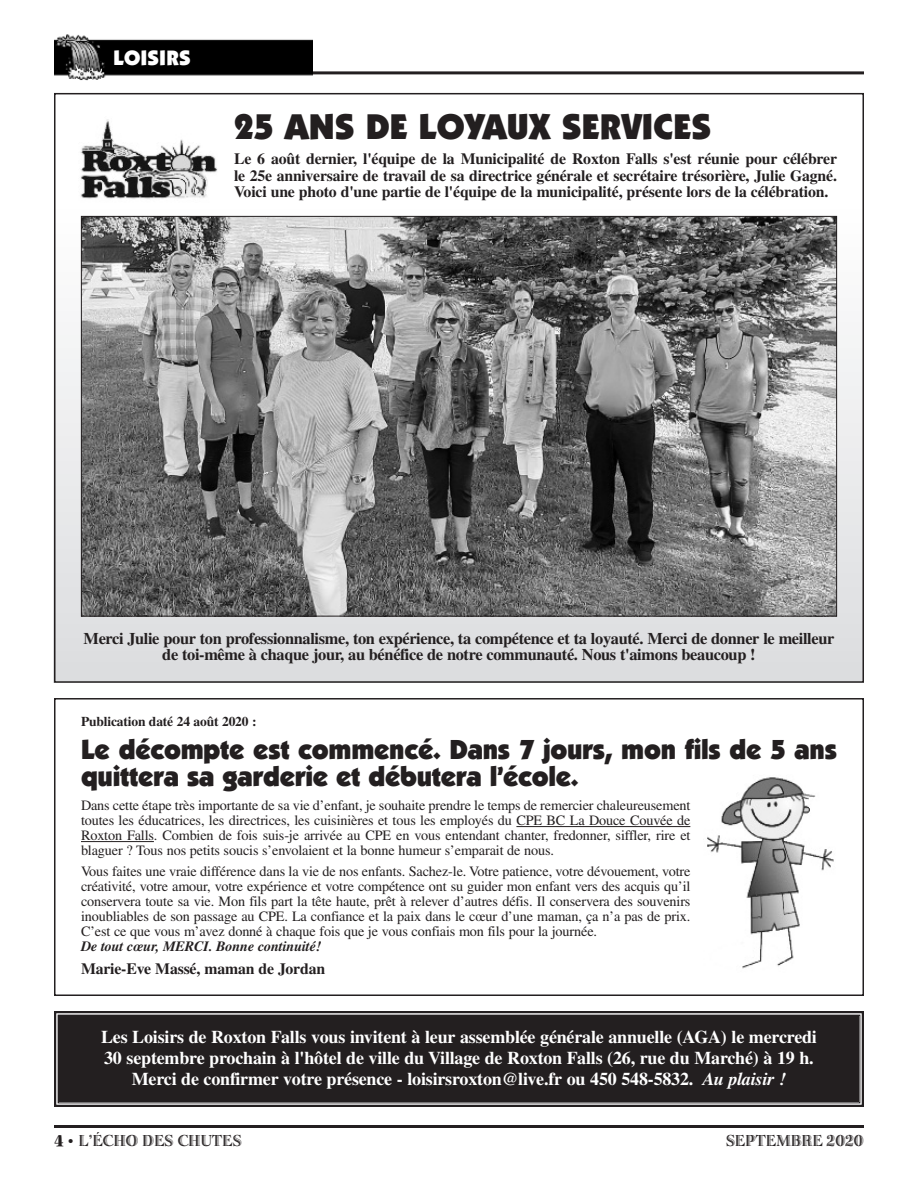
<style>
.page{position:relative;width:918px;height:1188px;background:#fff}
.page>*{position:absolute;margin:0;border:0;box-sizing:border-box;transform-origin:0 0}
.t1{font:900 36px "Itc Kabel";color:#231f20}
.t2{font:900 27.75px/27px "Itc Kabel";letter-spacing:-.01em;color:#231f20}
.t3{font:900 21px "Itc Kabel";letter-spacing:.005em;color:#fff}
.t4{font:700 18px/21px "Times";letter-spacing:-.01em;color:#fff;text-align:center}
.t5{font:16.5px "Bertie Plain";color:#231f20}
.t6{font:700 16.35px/16.5px "Times";letter-spacing:-.02em;color:#231f20;text-align:center}
.t7{font:700 15.75px/16.5px "Times";letter-spacing:-.01em;color:#231f20;text-align:justify}
.t8{font:14.25px/15px "Times";letter-spacing:-.01em;color:#231f20;text-align:justify}
.t9{font:italic 700 14.25px "Times";letter-spacing:-.01em;color:#231f20}
.t10{font:700 13.5px "Times";letter-spacing:-.01em;color:#231f20}
.s1{font-style:italic}
.s2{font-family:"Spumoni LP";font-size:21px}
.s3{font-family:"Times";font-size:15px}
</style>
<div class="page">
<hr style="left:54px;top:1125px;width:810px;height:3px;background:#231f20">
<img style="left:57px;top:215px;width:804px;height:465px">
<div style="left:54px;top:698px;width:810px;height:298px;border:2px solid #231f20"></div>
<img style="left:83px;top:218px;width:752px;height:397px">
<hr style="left:54px;top:71px;width:810px;height:3px;background:#231f20">
<img style="left:54px;top:34px;width:258px;height:46px">
<hr style="left:516px;top:826px;width:174px;height:1px;background:#231f20">
<hr style="left:81px;top:841px;width:73px;height:1px;background:#231f20">
<img style="left:80px;top:119px;width:138px;height:80px">
<img style="left:707px;top:777px;width:127px;height:192px">
<div style="left:58px;top:1016px;width:802px;height:86px;background:#231f20"></div>
<div style="left:54px;top:1011px;width:810px;height:96px;border:2px solid #231f20"></div>
<div style="left:58px;top:1015px;width:802px;height:88px;border:1px solid #231f20"></div>
<h3 class="t3" style="left:113px;top:50px;width:79px">LOISIRS</h3>
<h1 class="t1" style="left:234px;top:113px;width:479px">25 ANS DE LOYAUX SERVICES</h1>
<p class="t7" style="left:234px;top:152px;width:604px">Le 6 août dernier, l'équipe de la Municipalité de Roxton Falls s'est réunie pour célébrer le 25e anniversaire de travail de sa directrice générale et secrétaire trésorière, Julie Gagné.<br>Voici une photo d'une partie de l'équipe de la municipalité, présente lors de la célébration.</p>
<p class="t6" style="left:84px;top:632px;width:752px">Merci Julie pour ton professionnalisme, ton expérience, ta compétence et ta loyauté. Merci de donner le meilleur de toi-même à chaque jour, au bénéfice de notre communauté. Nous t'aimons beaucoup !</p>
<p class="t10" style="left:81px;top:717px;width:177px">Publication daté 24 août 2020 :</p>
<h2 class="t2" style="left:81px;top:739px;width:758px">Le décompte est commencé. Dans 7 jours, mon fils de 5 ans quittera sa garderie et débutera l’école.</h2>
<p class="t8" style="left:81px;top:799px;width:611px">Dans cette étape très importante de sa vie d’enfant, je souhaite prendre le temps de remercier chaleureusement toutes les éducatrices, les directrices, les cuisinières et tous les employés du CPE BC La Douce Couvée de Roxton Falls. Combien de fois suis-je arrivée au CPE en vous entendant chanter, fredonner, siffler, rire et blaguer ? Tous nos petits soucis s’envolaient et la bonne humeur s’emparait de nous.</p>
<p class="t8" style="left:81px;top:865px;width:611px">Vous faites une vraie différence dans la vie de nos enfants. Sachez-le. Votre patience, votre dévouement, votre créativité, votre amour, votre expérience et votre compétence ont su guider mon enfant vers des acquis qu’il conservera toute sa vie. Mon fils part la tête haute, prêt à relever d’autres défis. Il conservera des souvenirs inoubliables de son passage au CPE. La confiance et la paix dans le cœur d’une maman, ça n’a pas de prix.<br>C’est ce que vous m’avez donné à chaque fois que je vous confiais mon fils pour la journée.</p>
<p class="t9" style="left:81px;top:941px;width:242px">De tout cœur, MERCI. Bonne continuité!</p>
<p class="t7" style="left:81px;top:962px;width:246px">Marie-Eve Massé, maman de Jordan</p>
<p class="t4" style="left:101px;top:1028px;width:717px">Les Loisirs de Roxton Falls vous invitent à leur assemblée générale annuelle (AGA) le mercredi<br>30 septembre prochain à l'hôtel de ville du Village de Roxton Falls (26, rue du Marché) à 19 h.<br>Merci de confirmer votre présence - loisirsroxton@live.fr ou 450 548-5832. <span class="s1">Au plaisir !</span></p>
<p class="t5" style="left:54px;top:1135px;width:189px"><span class="s2">4</span> <span class="s3">•</span> L’ÉCHO DES CHUTES</p>
<p class="t5" style="left:726px;top:1135px;width:139px">SEPTEMBRE 2020</p>
</div>
